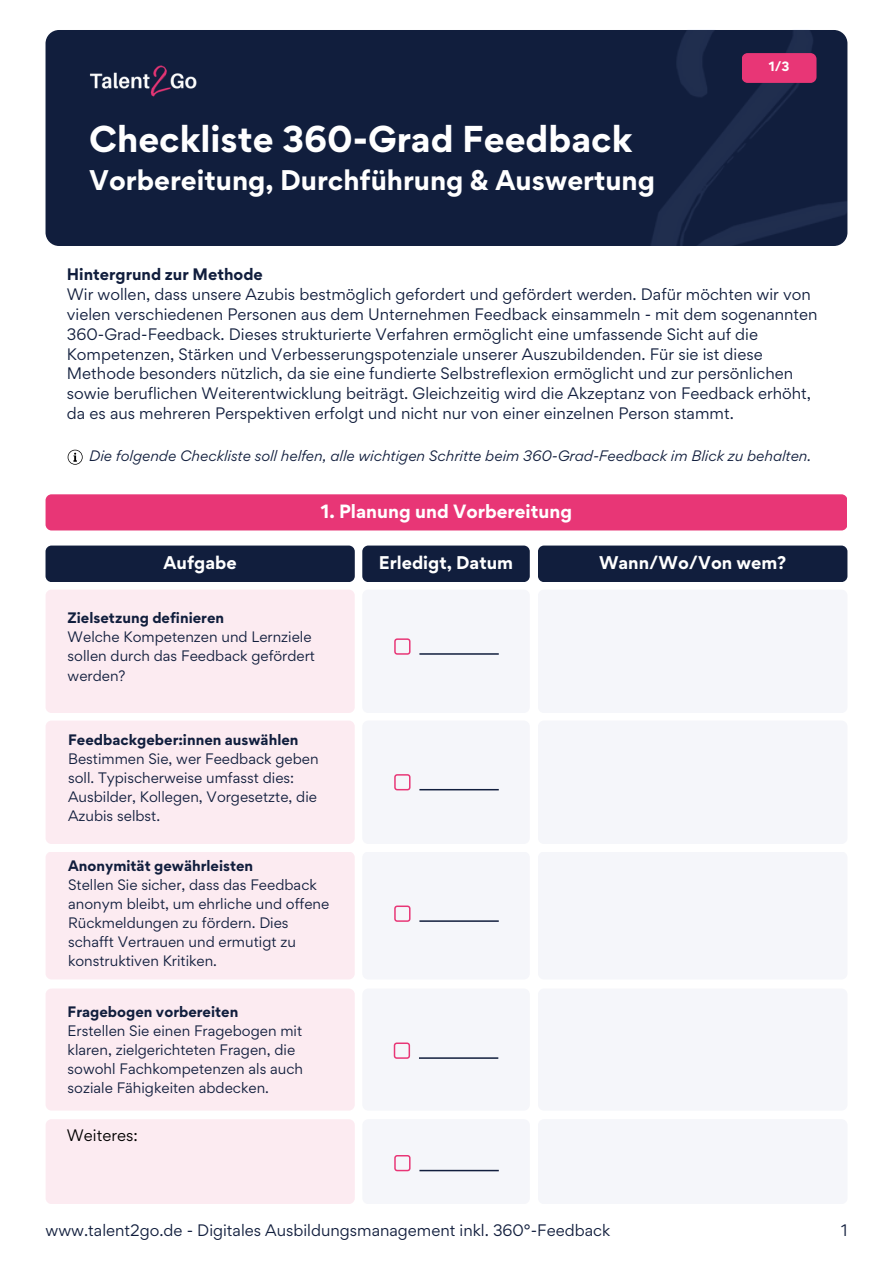
<style>
.page{position:relative;width:893px;height:1263px;background:#fff}
.page>*{position:absolute;margin:0;border:0;box-sizing:border-box;transform-origin:0 0}
.t1{font:700 33.4px "Gordita";color:#fff}
.t2{font:700 25.4px "Gordita";color:#fff}
.t3{font:700 17.2px "Gordita";color:#fff}
.t4{font:700 16.4px "Gordita";color:#fff}
.t5{font:14.8px/19.8px "Gordita";color:#111e3d}
.t6{font:14.8px "Gordita";color:#000}
.t7{font:13.6px/19.2px "Gordita";color:#111e3d}
.t8{font:italic 13.6px "Gordita";color:#111e3d}
.t9{font:700 13.6px "Gordita";color:#111e3d}
.t10{font:700 12px "Gordita";color:#fff}
.s1{font-weight:700}
</style>
<div class="page">
<div style="left:45px;top:30px;width:802px;height:216px;background:#111e3d;border-radius:14px"></div>
<img style="left:89px;top:65px;width:108px;height:32px">
<img style="left:651px;top:30px;width:196px;height:216px">
<div style="left:45px;top:590px;width:310px;height:123px;background:#fcebf1;border-radius:6px"></div>
<div style="left:45px;top:721px;width:310px;height:123px;background:#fcebf1;border-radius:6px"></div>
<div style="left:45px;top:852px;width:309px;height:128px;background:#fcebf1;border-radius:6px"></div>
<div style="left:46px;top:989px;width:309px;height:122px;background:#fcebf1;border-radius:6px"></div>
<div style="left:362px;top:590px;width:167px;height:123px;background:#f5f6fa;border-radius:6px"></div>
<div style="left:362px;top:721px;width:167px;height:123px;background:#f5f6fa;border-radius:6px"></div>
<div style="left:362px;top:852px;width:167px;height:128px;background:#f5f6fa;border-radius:6px"></div>
<div style="left:362px;top:989px;width:168px;height:122px;background:#f5f6fa;border-radius:6px"></div>
<div style="left:538px;top:590px;width:309px;height:123px;background:#f5f6fa;border-radius:6px"></div>
<div style="left:538px;top:721px;width:309px;height:123px;background:#f5f6fa;border-radius:6px"></div>
<div style="left:538px;top:852px;width:309px;height:128px;background:#f5f6fa;border-radius:6px"></div>
<div style="left:538px;top:989px;width:309px;height:122px;background:#f5f6fa;border-radius:6px"></div>
<div style="left:45px;top:546px;width:310px;height:36px;background:#111e3d;border-radius:6px"></div>
<div style="left:362px;top:546px;width:167px;height:36px;background:#111e3d;border-radius:6px"></div>
<div style="left:538px;top:546px;width:309px;height:36px;background:#111e3d;border-radius:6px"></div>
<svg style="left:394px;top:638px;width:16px;height:17px"></svg>
<hr style="left:419px;top:653px;width:80px;height:2px;background:#111e3d">
<svg style="left:394px;top:774px;width:16px;height:16px"></svg>
<hr style="left:419px;top:789px;width:80px;height:1px;background:#111e3d">
<svg style="left:394px;top:906px;width:16px;height:16px"></svg>
<hr style="left:419px;top:920px;width:80px;height:2px;background:#111e3d">
<svg style="left:394px;top:1043px;width:16px;height:16px"></svg>
<hr style="left:419px;top:1057px;width:79px;height:2px;background:#111e3d">
<div style="left:46px;top:494px;width:801px;height:36px;background:#e83676;border-radius:6px"></div>
<div style="left:46px;top:1119px;width:308px;height:85px;background:#fcebf1;border-radius:6px"></div>
<div style="left:362px;top:1119px;width:167px;height:85px;background:#f5f6fa;border-radius:6px"></div>
<div style="left:538px;top:1119px;width:309px;height:85px;background:#f5f6fa;border-radius:6px"></div>
<svg style="left:394px;top:1155px;width:16px;height:16px"></svg>
<hr style="left:419px;top:1170px;width:80px;height:1px;background:#111e3d">
<svg style="left:68px;top:450px;width:15px;height:15px"></svg>
<div style="left:741px;top:53px;width:75px;height:30px;background:#e83676;border-radius:6px"></div>
<p class="t1" style="left:89px;top:116px;width:544px">Checkliste 360-Grad Feedback</p>
<p class="t2" style="left:89px;top:163px;width:567px">Vorbereitung, Durchführung &amp; Auswertung</p>
<p class="t10" style="left:768px;top:58px;width:22px">1/3</p>
<p class="t5" style="left:67px;top:265px;width:752px"><span class="s1">Hintergrund zur Methode<br></span>Wir wollen, dass unsere Azubis bestmöglich gefordert und gefördert werden. Dafür möchten wir von vielen verschiedenen Personen aus dem Unternehmen Feedback einsammeln - mit dem sogenannten 360-Grad-Feedback. Dieses strukturierte Verfahren ermöglicht eine umfassende Sicht auf die Kompetenzen, Stärken und Verbesserungspotenziale unserer Auszubildenden. Für sie ist diese Methode besonders nützlich, da sie eine fundierte Selbstreflexion ermöglicht und zur persönlichen sowie beruflichen Weiterentwicklung beiträgt. Gleichzeitig wird die Akzeptanz von Feedback erhöht, da es aus mehreren Perspektiven erfolgt und nicht nur von einer einzelnen Person stammt.</p>
<h4 class="t8" style="left:89px;top:447px;width:723px">Die folgende Checkliste soll helfen, alle wichtigen Schritte beim 360-Grad-Feedback im Blick zu behalten.</h4>
<p class="t3" style="left:321px;top:500px;width:252px">1. Planung und Vorbereitung</p>
<p class="t4" style="left:164px;top:551px;width:75px">Aufgabe</p>
<p class="t4" style="left:379px;top:551px;width:136px">Erledigt, Datum</p>
<p class="t4" style="left:599px;top:551px;width:189px">Wann/Wo/Von wem?</p>
<p class="t7" style="left:68px;top:608px;width:249px"><span class="s1">Zielsetzung definieren<br></span>Welche Kompetenzen und Lernziele sollen durch das Feedback gefördert werden?</p>
<p class="t9" style="left:68px;top:730px;width:232px">Feedbackgeber:innen auswählen</p>
<p class="t7" style="left:68px;top:749px;width:252px">Bestimmen Sie, wer Feedback geben soll. Typischerweise umfasst dies:<br>Ausbilder, Kollegen, Vorgesetzte, die<br>Azubis selbst.</p>
<h4 class="t9" style="left:68px;top:856px;width:187px">Anonymität gewährleisten</h4>
<p class="t7" style="left:68px;top:875px;width:263px">Stellen Sie sicher, dass das Feedback anonym bleibt, um ehrliche und offene Rückmeldungen zu fördern. Dies schafft Vertrauen und ermutigt zu konstruktiven Kritiken.</p>
<h4 class="t9" style="left:68px;top:1002px;width:172px">Fragebogen vorbereiten</h4>
<h3 class="t7" style="left:68px;top:1021px;width:237px">Erstellen Sie einen Fragebogen mit klaren, zielgerichteten Fragen, die sowohl Fachkompetenzen als auch soziale Fähigkeiten abdecken.</h3>
<h4 class="t6" style="left:67px;top:1125px;width:72px">Weiteres:</h4>
<h4 class="t5" style="left:45px;top:1220px;width:566px">www.talent2go.de - Digitales Ausbildungsmanagement inkl. 360°-Feedback</h4>
<p class="t5" style="left:841px;top:1220px;width:8px">1</p>
</div>
